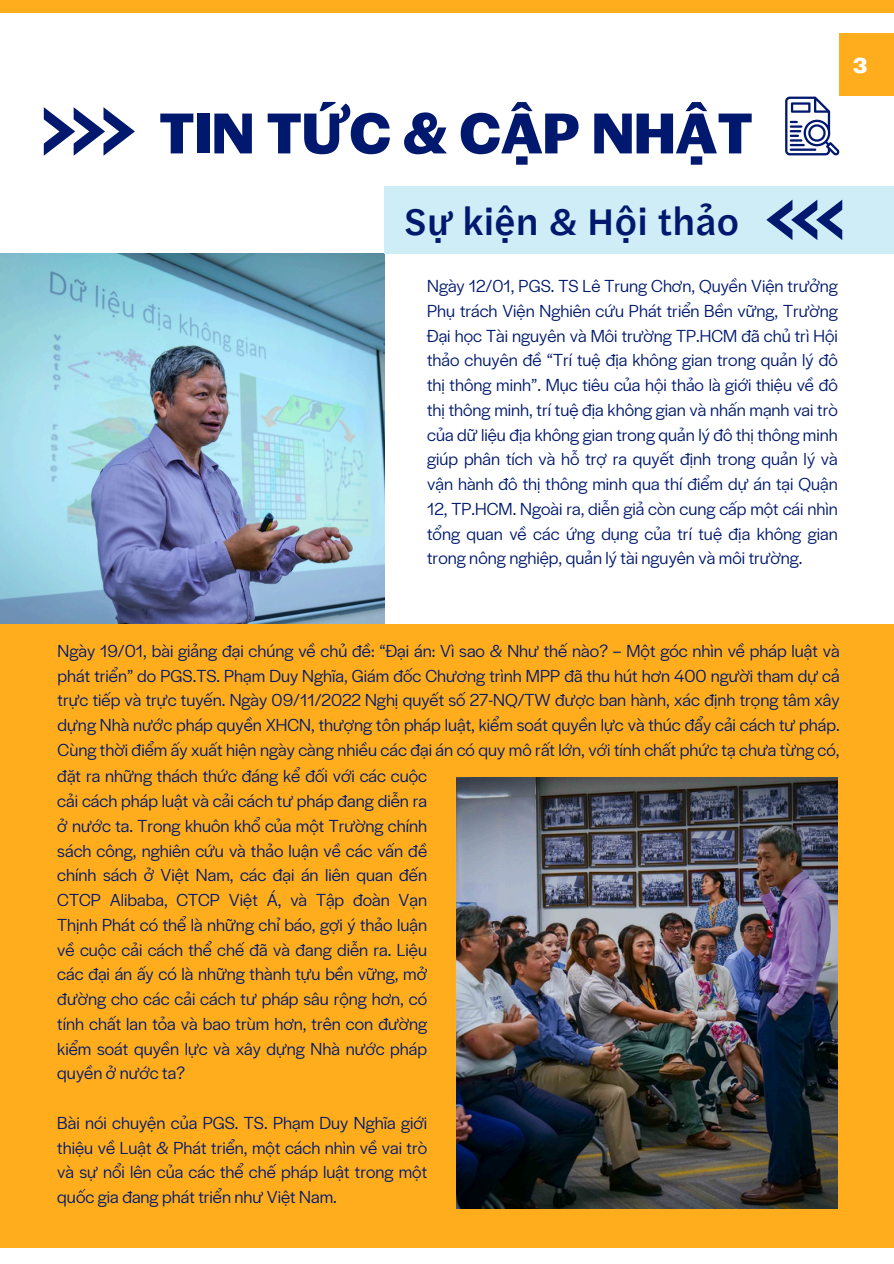
<style>
.page{position:relative;width:894px;height:1264px;background:#fff}
.page>*{position:absolute;margin:0;border:0;box-sizing:border-box;transform-origin:0 0}
.t1{font:700 60px "Halyard Display";color:#00196e}
.t2{font:500 39px "Halyard Text";letter-spacing:.01em;color:#00196e}
.t3{font:700 22.5px "Halyard Display";color:#fff}
.t4{font:18px/24.8px "Halyard Display";color:#00196e;text-align:justify}
</style>
<div class="page">
<img style="left:0;top:254px;width:384px;height:370px">
<div style="left:0;top:624px;width:893px;height:623px;background:#ffad1d"></div>
<img style="left:457px;top:777px;width:380px;height:431px">
<svg style="left:44px;top:107px;width:91px;height:49px"></svg>
<div style="left:0;top:0;width:893px;height:12px;background:#ffad1d"></div>
<div style="left:839px;top:34px;width:54px;height:62px;background:#ffad1d"></div>
<svg style="left:785px;top:96px;width:53px;height:60px"></svg>
<div style="left:384px;top:186px;width:509px;height:68px;background:#ceedf6"></div>
<svg style="left:766px;top:200px;width:76px;height:40px"></svg>
<p class="t1" style="left:159px;top:90px;width:595px">TIN TỨC &amp; CẬP NHẬT</p>
<h1 class="t2" style="left:404px;top:193px;width:336px">Sự kiện &amp; Hội thảo</h1>
<p class="t4" style="left:427px;top:272px;width:412px">Ngày 12/01, PGS. TS Lê Trung Chơn, Quyền Viện trưởng Phụ trách Viện Nghiên cứu Phát triển Bền vững, Trường Đại học Tài nguyên và Môi trường TP.HCM đã chủ trì Hội thảo chuyên đề “Trí tuệ địa không gian trong quản lý đô thị thông minh”. Mục tiêu của hội thảo là giới thiệu về đô thị thông minh, trí tuệ địa không gian và nhấn mạnh vai trò của dữ liệu địa không gian trong quản lý đô thị thông minh giúp phân tích và hỗ trợ ra quyết định trong quản lý và vận hành đô thị thông minh qua thí điểm dự án tại Quận 12, TP.HCM. Ngoài ra, diễn giả còn cung cấp một cái nhìn tổng quan về các ứng dụng của trí tuệ địa không gian trong nông nghiệp, quản lý tài nguyên và môi trường.</p>
<p class="t3" style="left:852px;top:50px;width:16px">3</p>
<h2 class="t4" style="left:58px;top:637px;width:783px">Ngày 19/01, bài giảng đại chúng về chủ đề: “Đại án: Vì sao &amp; Như thế nào? – Một góc nhìn về pháp luật và phát triển” do PGS.TS. Phạm Duy Nghĩa, Giám đốc Chương trình MPP đã thu hút hơn 400 người tham dự cả trực tiếp và trực tuyến. Ngày 09/11/2022 Nghị quyết số 27-NQ/TW được ban hành, xác định trọng tâm xây dựng Nhà nước pháp quyền XHCN, thượng tôn pháp luật, kiểm soát quyền lực và thúc đẩy cải cách tư pháp.<br>Cùng thời điểm ấy xuất hiện ngày càng nhiều các đại án có quy mô rất lớn, với tính chất phức tạ chưa từng có,</h2>
<p class="t4" style="left:57px;top:763px;width:371px">đặt ra những thách thức đáng kể đối với các cuộc cải cách pháp luật và cải cách tư pháp đang diễn ra ở nước ta. Trong khuôn khổ của một Trường chính sách công, nghiên cứu và thảo luận về các vấn đề chính sách ở Việt Nam, các đại án liên quan đến CTCP Alibaba, CTCP Việt Á, và Tập đoàn Vạn Thịnh Phát có thể là những chỉ báo, gợi ý thảo luận về cuộc cải cách thể chế đã và đang diễn ra. Liệu các đại án ấy có là những thành tựu bền vững, mở đường cho các cải cách tư pháp sâu rộng hơn, có tính chất lan tỏa và bao trùm hơn, trên con đường kiểm soát quyền lực và xây dựng Nhà nước pháp quyền ở nước ta?</p>
<p class="t4" style="left:57px;top:1109px;width:371px">Bài nói chuyện của PGS. TS. Phạm Duy Nghĩa giới thiệu về Luật &amp; Phát triển, một cách nhìn về vai trò và sự nổi lên của các thể chế pháp luật trong một quốc gia đang phát triển như Việt Nam.</p>
</div>
